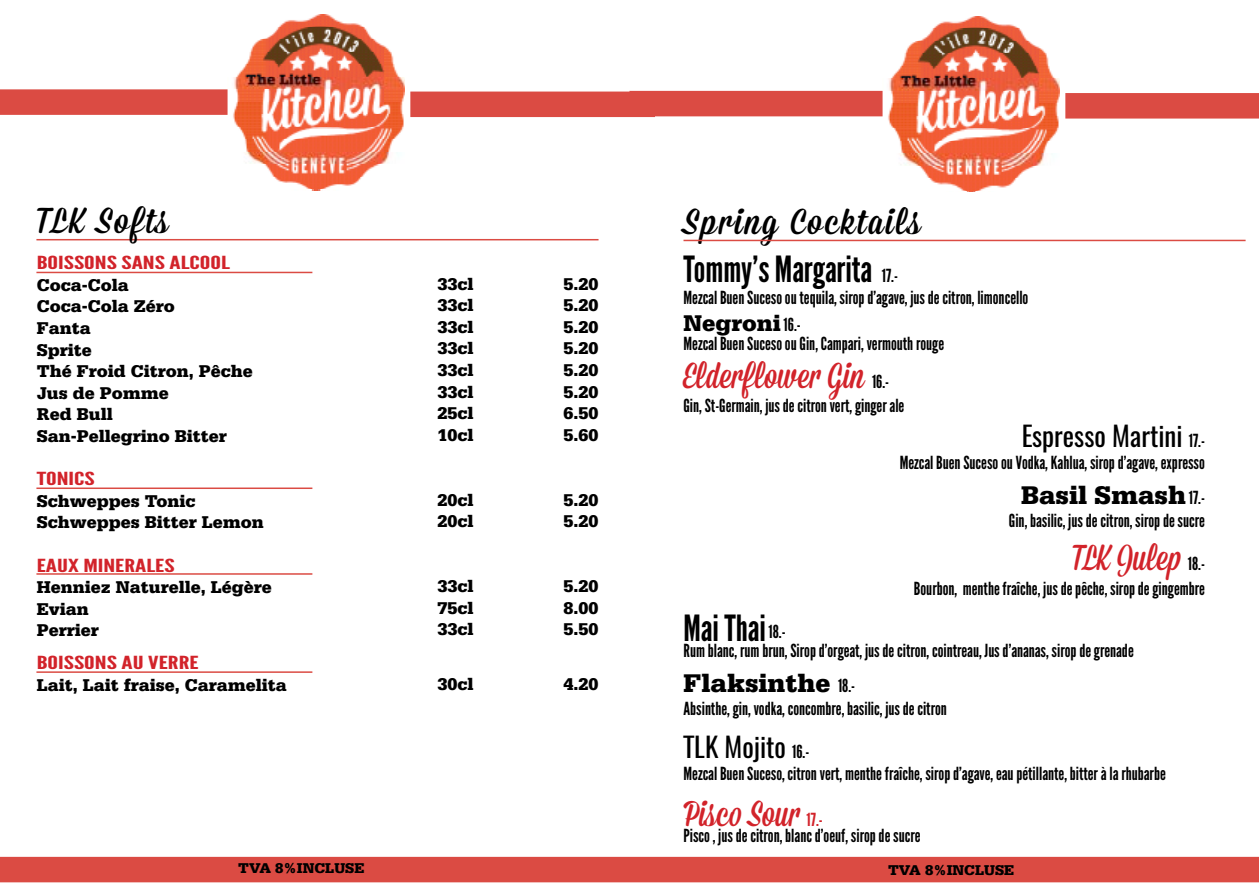
<style>
.page{position:relative;width:1259px;height:893px;background:#fff}
.page>*{position:absolute;margin:0;border:0;box-sizing:border-box;transform-origin:0 0}
.t1{font:36px "Mission Script";color:#d2232a}
.t2{font:36px "League Gothic";color:#000}
.t3{font:36px "Mission Script";letter-spacing:.05em;color:#000;scale:1.14 1}
.t4{font:27px "Oswald";color:#000}
.t5{font:900 27px "Serifa";color:#000}
.t6{font:900 24px "Serifa";color:#000}
.t7{font:18px "League Gothic";color:#000}
.t8{font:900 18px/21.6px "Serifa";color:#000}
.t9{font:18px "League Gothic";color:#d2232a;scale:1.66 1}
.t10{font:900 15px "Serifa";color:#000}
.s1{color:#fff}
.s2{font-size:18px}
.s3{font-family:"League Gothic";font-weight:400;font-size:18px}
.s4{font-family:"League Gothic";font-size:18px;color:#000}
.s5{font-family:"League Gothic";font-size:18px}
</style>
<div class="page">
<hr style="left:36px;top:239px;width:562px;height:1px;background:#db4b43">
<div style="left:0;top:857px;width:1259px;height:25px;background:#db4b43"></div>
<img style="left:227px;top:15px;width:178px;height:176px">
<div style="left:410px;top:92px;width:245px;height:25px;background:#db4b43"></div>
<div style="left:0;top:89px;width:227px;height:26px;background:#db4b43"></div>
<hr style="left:36px;top:272px;width:276px;height:1px;background:#db4b43">
<hr style="left:36px;top:487px;width:276px;height:2px;background:#db4b43">
<hr style="left:36px;top:573px;width:276px;height:2px;background:#db4b43">
<hr style="left:36px;top:671px;width:276px;height:2px;background:#db4b43">
<img style="left:882px;top:16px;width:178px;height:176px">
<div style="left:1065px;top:93px;width:194px;height:26px;background:#db4b43"></div>
<div style="left:629px;top:91px;width:253px;height:25px;background:#db4b43"></div>
<hr style="left:683px;top:240px;width:562px;height:1px;background:#db4b43">
<h1 class="t3" style="left:36px;top:199px;width:115px">TLK Softs</h1>
<p class="t9" style="left:37px;top:252px;width:14px">Boissons</p>
<p class="t9" style="left:121px;top:252px;width:67px">sans alcool</p>
<p class="t8" style="left:37px;top:274px;width:218px">Coca-Cola<br>Coca-Cola Zéro<br>Fanta<br>Sprite<br>Thé Froid Citron, Pêche<br>Jus de Pomme<br>Red Bull<br>San-Pellegrino Bitter</p>
<p class="t9" style="left:37px;top:468px;width:7px">tonics</p>
<p class="t8" style="left:37px;top:490px;width:229px">Schweppes Tonic<br>Schweppes Bitter Lemon</p>
<p class="t9" style="left:37px;top:554px;width:36px">Eaux miner</p>
<p class="t9" style="left:135px;top:554px;width:19px">ales</p>
<p class="t8" style="left:37px;top:576px;width:237px">Henniez Naturelle, Légère<br>Evian<br>Perrier</p>
<p class="t8" style="left:437px;top:273px;width:38px;text-align:justify">33cl 33cl 33cl 33cl 33cl 33cl 25cl 10cl</p>
<p class="t8" style="left:437px;top:489px;width:38px">20cl<br>20cl</p>
<p class="t8" style="left:437px;top:575px;width:38px;text-align:justify">33cl 75cl 33cl</p>
<p class="t8" style="left:553px;top:273px;width:47px;text-align:center">5.20<br>5.20<br>5.20<br><span class="s1">0</span>5.20<br><span class="s1">0</span>5.20<br>5.20<br>6.50<br>5.60</p>
<p class="t8" style="left:553px;top:489px;width:47px;text-align:center">5.20<br><span class="s1">0</span>5.20</p>
<p class="t8" style="left:563px;top:575px;width:37px;text-align:justify">5.20<br>8.00<br>5.50</p>
<p class="t9" style="left:37px;top:652px;width:14px">Boissons</p>
<p class="t9" style="left:121px;top:652px;width:24px">auverre</p>
<p class="t8" style="left:37px;top:674px;width:251px">Lait, Lait fraise, Caramelita</p>
<p class="t8" style="left:437px;top:673px;width:38px">30cl</p>
<p class="t8" style="left:563px;top:673px;width:37px">4.20</p>
<p class="t10" style="left:238px;top:859px;width:128px">TVA 8%INCLUSE</p>
<h1 class="t3" style="left:683px;top:200px;width:208px">Spring Cocktails</h1>
<h1 class="t2" style="left:683px;top:248px;width:216px">Tommy’s Margarita <span class="s2">17.-</span></h1>
<p class="t7" style="left:683px;top:287px;width:346px">Mezcal Buen Suceso ou tequila, sirop d’agave, jus de citron, limoncello</p>
<h3 class="t6" style="left:683px;top:309px;width:119px">Negroni <span class="s3">16.-</span></h3>
<p class="t7" style="left:683px;top:333px;width:262px">Mezcal Buen Suceso ou Gin, Campari, vermouth rouge</p>
<h1 class="t1" style="left:683px;top:354px;width:207px">Elderflower Gin <span class="s4">16.-</span></h1>
<p class="t7" style="left:683px;top:395px;width:222px">Gin, St-Germain, jus de citron vert, ginger ale</p>
<h2 class="t4" style="left:1021px;top:412px;width:185px">Espresso Martini <span class="s5">17.-</span></h2>
<p class="t7" style="left:899px;top:452px;width:307px">Mezcal Buen Suceso ou Vodka, Kahlua, sirop d’agave, expresso</p>
<h2 class="t5" style="left:1021px;top:479px;width:185px">Basil Smash <span class="s3">17.-</span></h2>
<p class="t7" style="left:1009px;top:510px;width:198px">Gin, basilic, jus de citron, sirop de sucre</p>
<h1 class="t1" style="left:1072px;top:536px;width:134px">TLK Julep <span class="s4">18.-</span></h1>
<p class="t7" style="left:914px;top:578px;width:292px">Bourbon, menthe fraîche, jus de pêche, sirop de gingembre</p>
<h1 class="t2" style="left:683px;top:606px;width:104px">Mai Thai <span class="s2">18.-</span></h1>
<p class="t7" style="left:683px;top:640px;width:452px">Rum blanc, rum brun, Sirop d’orgeat, jus de citron, cointreau, Jus d’ananas, sirop de grenade</p>
<h2 class="t5" style="left:683px;top:667px;width:173px">Flaksinthe <span class="s3">18.-</span></h2>
<p class="t7" style="left:683px;top:698px;width:265px">Absinthe, gin, vodka, concombre, basilic, jus de citron</p>
<h2 class="t4" style="left:683px;top:723px;width:127px">TLK Mojito <span class="s5">16.-</span></h2>
<p class="t7" style="left:683px;top:763px;width:484px">Mezcal Buen Suceso, citron vert, menthe fraîche, sirop d’agave, eau pétillante, bitter à la rhubarbe</p>
<h1 class="t1" style="left:683px;top:791px;width:141px">Pisco Sour <span class="s5">17.-</span></h1>
<p class="t7" style="left:683px;top:824px;width:238px">Pisco , jus de citron, blanc d’oeuf, sirop de sucre</p>
<p class="t10" style="left:888px;top:861px;width:128px">TVA 8%INCLUSE</p>
</div>
